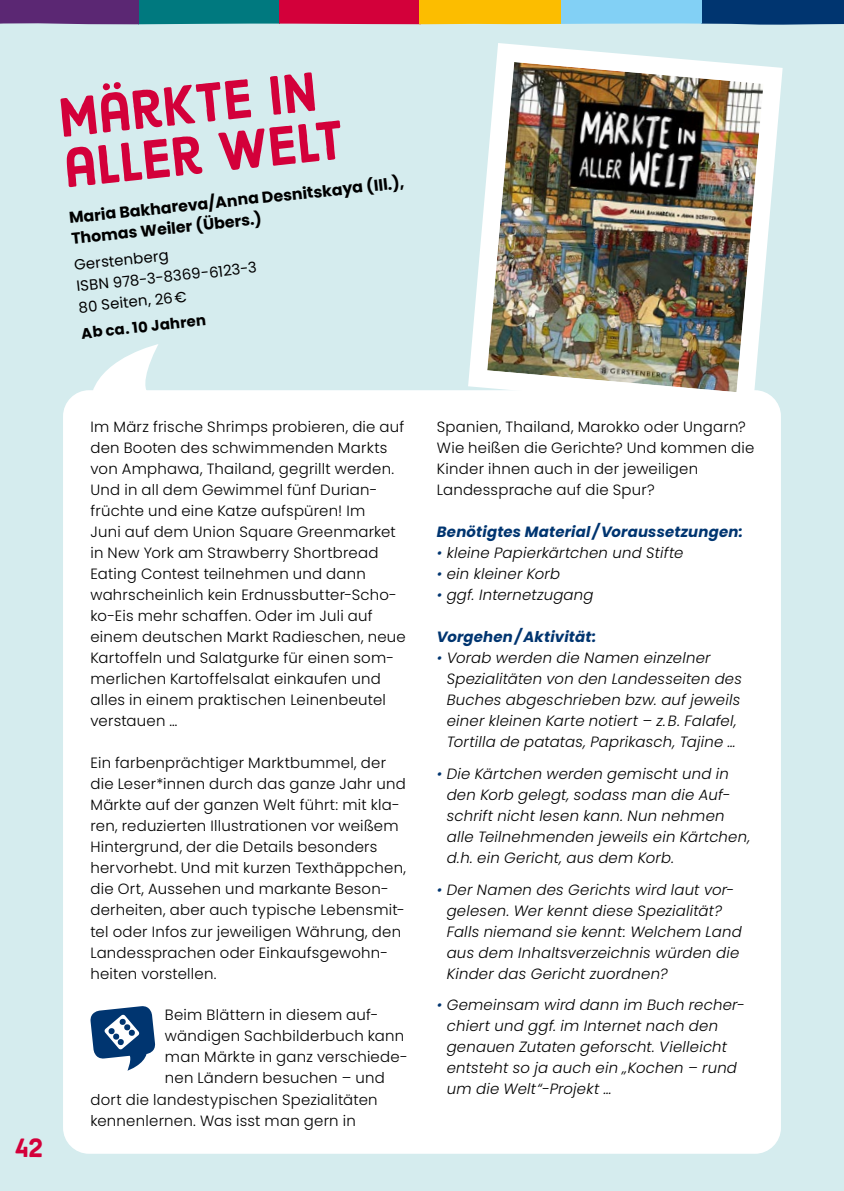
<style>
.page{position:relative;width:844px;height:1191px;background:#fff}
.page>*{position:absolute;margin:0;border:0;box-sizing:border-box;transform-origin:0 0}
.t1{font:54.25px/50.8px "Harman Sans";color:#d3003a}
.t2{font:26.25px "Harman Sans";color:#d3003a}
.t3{font:700 15.75px/21px "Poppins";color:#000}
.t4{font:300 14.88px/21px "Poppins";letter-spacing:.015em;color:#000}
.t5{font:italic 300 14.88px/21px "Poppins";letter-spacing:.015em;color:#000}
.t6{font:italic 700 14.88px "Poppins";letter-spacing:.01em;color:#003570}
.t7{font:14.88px/21.3px "Poppins";color:#000}
.t8{font:700 14.88px "Poppins";color:#000}
.s1{color:#003570}
</style>
<div class="page">
<div style="left:0;top:25px;width:843px;height:1166px;background:#d5ecee"></div>
<div style="left:701px;top:0;width:142px;height:25px;background:#003570"></div>
<div style="left:560px;top:0;width:141px;height:25px;background:#82d0f5"></div>
<div style="left:138px;top:0;width:141px;height:25px;background:#00797f"></div>
<div style="left:279px;top:0;width:141px;height:25px;background:#d3003a"></div>
<div style="left:420px;top:0;width:140px;height:25px;background:#fcbd00"></div>
<div style="left:0;top:0;width:138px;height:25px;background:#5b2773"></div>
<div style="left:72px;top:399px;width:700px;height:746px;background:#fff;border-radius:17px"></div>
<svg style="left:90px;top:1006px;width:65px;height:64px"></svg>
<div style="left:63px;top:390px;width:717px;height:763px;border:18px solid #fff;border-radius:17px"></div>
<svg style="left:92px;top:344px;width:66px;height:46px"></svg>
<img style="left:458px;top:34px;width:334px;height:386px">
<h1 class="t1" style="left:56px;top:94px;width:282px;rotate:-6deg">Märkte in aller Welt</h1>
<p class="t3" style="left:68px;top:207px;width:338px;rotate:-6deg">Maria Bakhareva/Anna Desnitskaya (Ill.),<br>Thomas Weiler (Übers.)</p>
<p class="t7" style="left:73px;top:254px;width:183px;rotate:-6deg">Gerstenberg<br>ISBN 978-3-8369-6123-3<br>80 Seiten, 26€</p>
<p class="t8" style="left:80px;top:325px;width:127px;rotate:-6deg">Ab ca. 10 Jahren</p>
<h2 class="t2" style="left:15px;top:1131px;width:30px">42</h2>
<p class="t4" style="left:90px;top:416px;width:317px">Im März frische Shrimps probieren, die auf den Booten des schwimmenden Markts von Amphawa, Thailand, gegrillt werden.<br>Und in all dem Gewimmel fünf Durian&shy;früchte und eine Katze aufspüren! Im<br>Juni auf dem Union Square Greenmarket in New York am Strawberry Shortbread Eating Contest teilnehmen und dann wahrscheinlich kein Erdnussbutter-Scho&shy;ko-Eis mehr schaffen. Oder im Juli auf einem deutschen Markt Radieschen, neue Kartoffeln und Salatgurke für einen som&shy;merlichen Kartoffelsalat einkaufen und alles in einem praktischen Leinenbeutel verstauen …</p>
<p class="t4" style="left:90px;top:752px;width:317px">Ein farbenprächtiger Marktbummel, der die Leser*innen durch das ganze Jahr und Märkte auf der ganzen Welt führt: mit kla&shy;ren, reduzierten Illustrationen vor weißem Hintergrund, der die Details besonders hervorhebt. Und mit kurzen Texthäppchen, die Ort, Aussehen und markante Beson&shy;derheiten, aber auch typische Lebensmit&shy;tel oder Infos zur jeweiligen Währung, den Landessprachen oder Einkaufsgewohn&shy;heiten vorstellen.</p>
<p class="t4" style="left:165px;top:1004px;width:215px">Beim Blättern in diesem auf-</p>
<p class="t4" style="left:165px;top:1025px;width:241px">wändigen Sachbilderbuch kann</p>
<p class="t4" style="left:165px;top:1046px;width:244px">man Märkte in ganz verschiede-</p>
<p class="t4" style="left:165px;top:1067px;width:221px">nen Ländern besuchen – und</p>
<p class="t4" style="left:90px;top:1088px;width:288px">dort die landestypischen Spezialitäten</p>
<p class="t4" style="left:90px;top:1109px;width:267px">kennenlernen. Was isst man gern in</p>
<p class="t4" style="left:437px;top:416px;width:319px">Spanien, Thailand, Marokko oder Ungarn?<br>Wie heißen die Gerichte? Und kommen die Kinder ihnen auch in der jeweiligen Landessprache auf die Spur?</p>
<p class="t6" style="left:437px;top:523px;width:307px">Benötigtes Material /Voraussetzungen:</p>
<p class="t5" style="left:437px;top:542px;width:248px"><span class="s1">•</span> kleine Papierkärtchen und Stifte</p>
<p class="t5" style="left:437px;top:563px;width:125px"><span class="s1">•</span> ein kleiner Korb</p>
<p class="t5" style="left:437px;top:584px;width:158px"><span class="s1">•</span> ggf. Internetzugang</p>
<p class="t6" style="left:437px;top:628px;width:161px">Vorgehen/Aktivität:</p>
<p class="t5" style="left:446px;top:648px;width:297px;text-indent:-10px"><span class="s1">•</span> Vorab werden die Namen einzelner Spezialitäten von den Landesseiten des Buches abgeschrieben bzw. auf jeweils einer kleinen Karte notiert – z.B. Falafel, Tortilla de patatas, Paprikasch, Tajine …</p>
<p class="t5" style="left:446px;top:763px;width:305px;text-indent:-10px"><span class="s1">•</span> Die Kärtchen werden gemischt und in den Korb gelegt, sodass man die Auf&shy;schrift nicht lesen kann. Nun nehmen alle Teilnehmenden jeweils ein Kärtchen, d.h. ein Gericht, aus dem Korb.</p>
<p class="t5" style="left:446px;top:879px;width:296px;text-indent:-10px"><span class="s1">•</span> Der Namen des Gerichts wird laut vor&shy;gelesen. Wer kennt diese Spezialität?<br>Falls niemand sie kennt: Welchem Land aus dem Inhaltsverzeichnis würden die Kinder das Gericht zuordnen?</p>
<p class="t5" style="left:446px;top:994px;width:299px;text-indent:-10px"><span class="s1">•</span> Gemeinsam wird dann im Buch recher&shy;chiert und ggf. im Internet nach den genauen Zutaten geforscht. Vielleicht entsteht so ja auch ein „Kochen – rund um die Welt“-Projekt …</p>
</div>
